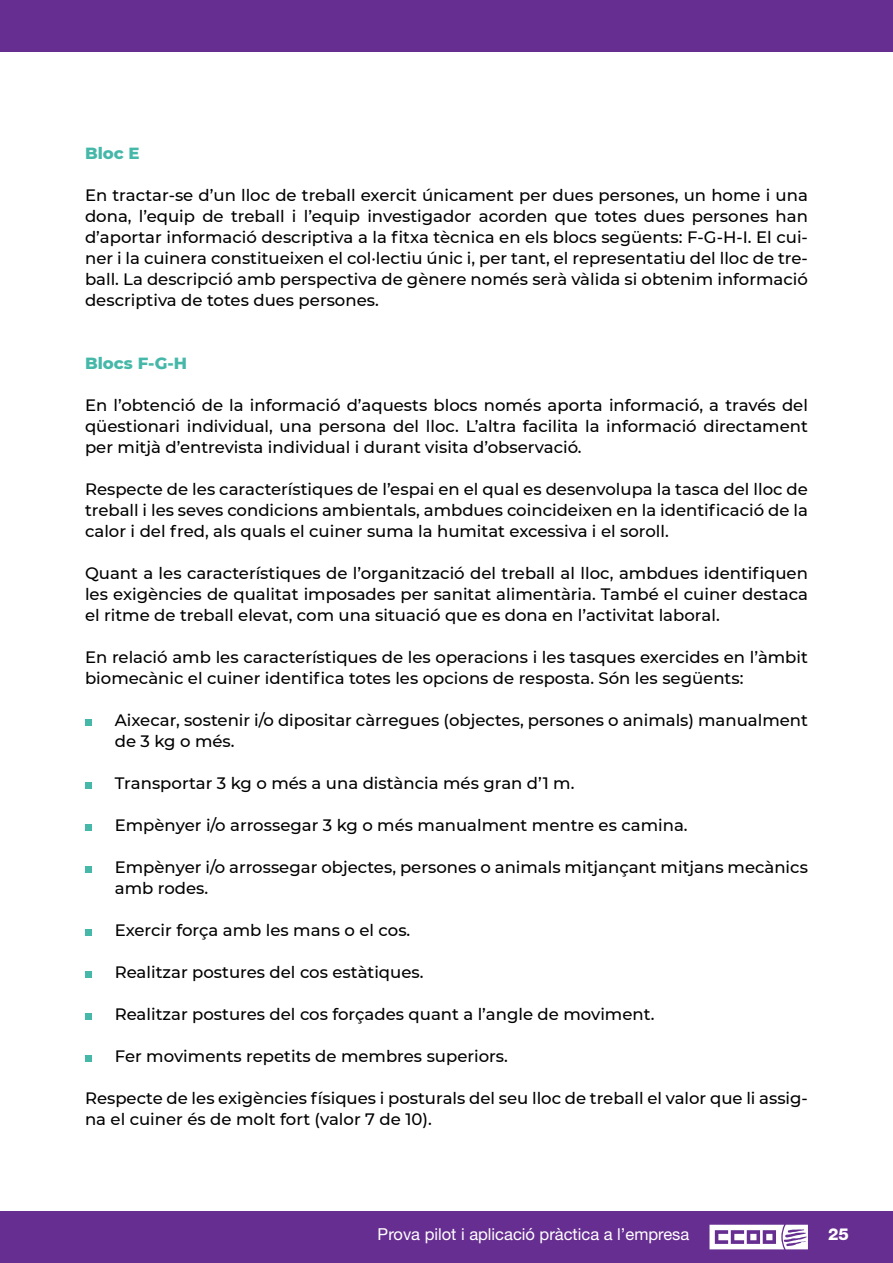
<style>
.page{position:relative;width:893px;height:1263px;background:#fff}
.page>*{position:absolute;margin:0;border:0;box-sizing:border-box;transform-origin:0 0}
.t1{font:500 16.5px/21px "Montserrat";color:#000;text-align:justify}
.t2{font:16.5px "Helvetica Neue";color:#fff}
.t3{font:800 16.5px "Montserrat";color:#45b8a9}
.t4{font:800 16.5px "Helvetica Neue";color:#fff}
</style>
<div class="page">
<div style="left:0;top:1212px;width:893px;height:51px;background:#662e91"></div>
<div style="left:0;top:0;width:893px;height:51px;background:#662e91"></div>
<svg style="left:709px;top:1225px;width:99px;height:24px"></svg>
<svg style="left:85px;top:720px;width:6px;height:6px"></svg>
<svg style="left:85px;top:783px;width:6px;height:6px"></svg>
<svg style="left:85px;top:825px;width:6px;height:6px"></svg>
<svg style="left:85px;top:867px;width:6px;height:6px"></svg>
<svg style="left:85px;top:930px;width:6px;height:6px"></svg>
<svg style="left:85px;top:972px;width:6px;height:6px"></svg>
<svg style="left:85px;top:1014px;width:6px;height:6px"></svg>
<svg style="left:85px;top:1056px;width:6px;height:6px"></svg>
<p class="t3" style="left:85px;top:141px;width:56px">Bloc E</p>
<p class="t1" style="left:85px;top:184px;width:724px">En tractar-se d’un lloc de treball exercit únicament per dues persones, un home i una dona, l’equip de treball i l’equip investigador acorden que totes dues persones han d’aportar informació descriptiva a la fitxa tècnica en els blocs següents: F-G-H-I. El cui&shy;ner i la cuinera constitueixen el col·lectiu únic i, per tant, el representatiu del lloc de tre&shy;ball. La descripció amb perspectiva de gènere només serà vàlida si obtenim informació descriptiva de totes dues persones.</p>
<p class="t3" style="left:85px;top:351px;width:104px">Blocs F-G-H</p>
<p class="t1" style="left:85px;top:394px;width:724px">En l’obtenció de la informació d’aquests blocs només aporta informació, a través del qüestionari individual, una persona del lloc. L’altra facilita la informació directament per mitjà d’entrevista individual i durant visita d’observació.</p>
<p class="t1" style="left:85px;top:478px;width:724px">Respecte de les característiques de l’espai en el qual es desenvolupa la tasca del lloc de treball i les seves condicions ambientals, ambdues coincideixen en la identificació de la calor i del fred, als quals el cuiner suma la humitat excessiva i el soroll.</p>
<p class="t1" style="left:85px;top:562px;width:724px">Quant a les característiques de l’organització del treball al lloc, ambdues identifiquen les exigències de qualitat imposades per sanitat alimentària. També el cuiner destaca el ritme de treball elevat, com una situació que es dona en l’activitat laboral.</p>
<p class="t1" style="left:85px;top:646px;width:724px">En relació amb les característiques de les operacions i les tasques exercides en l’àmbit biomecànic el cuiner identifica totes les opcions de resposta. Són les següents:</p>
<p class="t1" style="left:115px;top:709px;width:695px">Aixecar, sostenir i/o dipositar càrregues (objectes, persones o animals) manualment de 3 kg o més.</p>
<p class="t1" style="left:115px;top:772px;width:461px">Transportar 3 kg o més a una distància més gran d’1 m.</p>
<p class="t1" style="left:115px;top:814px;width:574px">Empènyer i/o arrossegar 3 kg o més manualment mentre es camina.</p>
<p class="t1" style="left:115px;top:856px;width:695px">Empènyer i/o arrossegar objectes, persones o animals mitjançant mitjans mecànics amb rodes.</p>
<p class="t1" style="left:115px;top:919px;width:297px">Exercir força amb les mans o el cos.</p>
<p class="t1" style="left:115px;top:961px;width:310px">Realitzar postures del cos estàtiques.</p>
<p class="t1" style="left:115px;top:1003px;width:541px">Realitzar postures del cos forçades quant a l’angle de moviment.</p>
<p class="t1" style="left:115px;top:1045px;width:395px">Fer moviments repetits de membres superiors.</p>
<p class="t1" style="left:85px;top:1087px;width:724px">Respecte de les exigències físiques i posturals del seu lloc de treball el valor que li assig&shy;na el cuiner és de molt fort (valor 7 de 10).</p>
<p class="t2" style="left:378px;top:1224px;width:313px">Prova pilot i aplicació pràctica a l’empresa</p>
<p class="t4" style="left:828px;top:1224px;width:22px">25</p>
</div>
